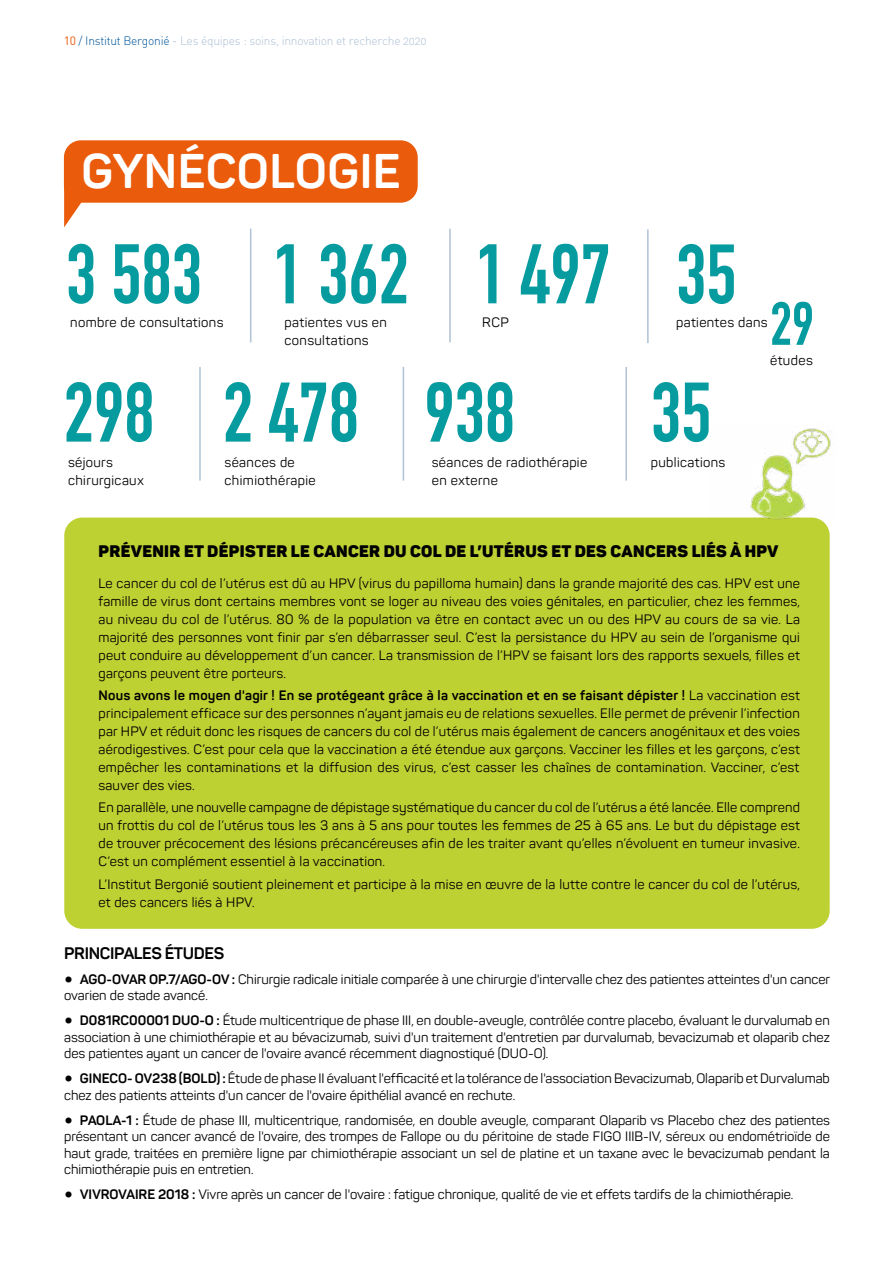
<style>
.page{position:relative;width:893px;height:1263px;background:#fff}
.page>*{position:absolute;margin:0;border:0;box-sizing:border-box;transform-origin:0 0}
.t1{font:82.95px "DIN Engschrift";color:#059b9f}
.t2{font:60px "DIN Engschrift";color:#059b9f}
.t3{font:700 48px "Panton";letter-spacing:.01em;color:#fff}
.t4{font:16.5px "Panton Black Caps";letter-spacing:.02em;color:#000}
.t5{font:700 16.5px "Panton";letter-spacing:-.02em;color:#000}
.t6{font:13.5px/18px "Panton";color:#000;text-align:justify}
.t7{font:13.5px/18px "Panton";letter-spacing:.03em;color:#000}
.t8{font:13.5px/18px "Panton";letter-spacing:.02em;color:#000}
.t9{font:12px "DIN Light Alternate";letter-spacing:-.02em;color:#afc2d6}
.s1{font-family:"DIN Pro";color:#ea5b0b}
.s2{color:#00569d}
.s3{font-weight:700}
.s4{font-family:"Base Nine"}
</style>
<div class="page">
<div style="left:64px;top:517px;width:766px;height:412px;background:#bed133;border-radius:18px"></div>
<div style="left:64px;top:140px;width:354px;height:63px;background:#ea5b0b;border-radius:17px"></div>
<svg style="left:64px;top:189px;width:31px;height:38px"></svg>
<img style="left:711px;top:428px;width:120px;height:92px">
<hr style="left:250px;top:229px;width:1px;height:113px;background:#afc2d6">
<hr style="left:449px;top:229px;width:2px;height:113px;background:#afc2d6">
<hr style="left:647px;top:229px;width:2px;height:114px;background:#afc2d6">
<hr style="left:403px;top:367px;width:1px;height:114px;background:#afc2d6">
<hr style="left:625px;top:367px;width:2px;height:114px;background:#afc2d6">
<hr style="left:199px;top:367px;width:2px;height:114px;background:#afc2d6">
<p class="t9" style="left:64px;top:33px;width:364px"><span class="s1">10</span> <span class="s2">/ Institut Bergonié</span> - Les équipes : soins, innovation et recherche 2020</p>
<h3 class="t3" style="left:82px;top:141px;width:321px">GYNÉCOLOGIE</h3>
<h1 class="t1" style="left:66px;top:226px;width:138px">3 583</h1>
<p class="t7" style="left:70px;top:313px;width:155px">nombre de consultations</p>
<h1 class="t1" style="left:273px;top:226px;width:138px">1 362</h1>
<p class="t7" style="left:285px;top:313px;width:104px">patientes vus en consultations</p>
<p class="t6" style="left:482px;top:313px;width:28px">RCP</p>
<h1 class="t1" style="left:476px;top:226px;width:137px">1 497</h1>
<h1 class="t1" style="left:64px;top:364px;width:92px">298</h1>
<p class="t7" style="left:68px;top:453px;width:77px">séjours chirurgicaux</p>
<h1 class="t1" style="left:223px;top:364px;width:138px">2 478</h1>
<p class="t7" style="left:225px;top:453px;width:93px">séances de chimiothérapie</p>
<h1 class="t1" style="left:424px;top:364px;width:92px">938</h1>
<p class="t7" style="left:432px;top:453px;width:157px">séances de radiothérapie en externe</p>
<h1 class="t1" style="left:676px;top:226px;width:62px">35</h1>
<p class="t7" style="left:676px;top:313px;width:93px">patientes dans</p>
<h2 class="t2" style="left:770px;top:289px;width:45px">29</h2>
<h1 class="t1" style="left:651px;top:364px;width:62px">35</h1>
<p class="t7" style="left:651px;top:453px;width:76px">publications</p>
<p class="t6" style="left:770px;top:352px;width:44px">études</p>
<p class="t4" style="left:98px;top:541px;width:681px">PRÉVENIR ET DÉPISTER LE CANCER DU COL DE L’UTÉRUS ET DES CANCERS LIÉS À HPV</p>
<p class="t6" style="left:98px;top:574px;width:703px">Le cancer du col de l’utérus est dû au HPV (virus du papilloma humain) dans la grande majorité des cas. HPV est une famille de virus dont certains membres vont se loger au niveau des voies génitales, en particulier, chez les femmes, au niveau du col de l’utérus. 80 % de la population va être en contact avec un ou des HPV au cours de sa vie. La majorité des personnes vont finir par s’en débarrasser seul. C’est la persistance du HPV au sein de l’organisme qui peut conduire au développement d’un cancer. La transmission de l’HPV se faisant lors des rapports sexuels, filles et garçons peuvent être porteurs.</p>
<p class="t6" style="left:98px;top:686px;width:703px"><span class="s3">Nous avons le moyen d'agir ! En se protégeant grâce à la vaccination et en se faisant dépister !</span> La vaccination est principalement efficace sur des personnes n’ayant jamais eu de relations sexuelles. Elle permet de prévenir l’infection par HPV et réduit donc les risques de cancers du col de l’utérus mais également de cancers anogénitaux et des voies aérodigestives. C’est pour cela que la vaccination a été étendue aux garçons. Vacciner les filles et les garçons, c’est empêcher les contaminations et la diffusion des virus, c’est casser les chaînes de contamination. Vacciner, c’est sauver des vies.</p>
<p class="t6" style="left:98px;top:798px;width:703px">En parallèle, une nouvelle campagne de dépistage systématique du cancer du col de l’utérus a été lancée. Elle comprend un frottis du col de l’utérus tous les 3 ans à 5 ans pour toutes les femmes de 25 à 65 ans. Le but du dépistage est de trouver précocement des lésions précancéreuses afin de les traiter avant qu’elles n’évoluent en tumeur invasive.<br>C’est un complément essentiel à la vaccination.</p>
<p class="t8" style="left:98px;top:875px;width:703px">L’Institut Bergonié soutient pleinement et participe à la mise en œuvre de la lutte contre le cancer du col de l’utérus, et des cancers liés à HPV.</p>
<p class="t5" style="left:64px;top:943px;width:162px">PRINCIPALES ÉTUDES</p>
<p class="t6" style="left:64px;top:971px;width:767px;line-height:16.5px"><span class="s4">•</span> <span class="s3">AGO-OVAR OP.7/AGO-OV :</span> Chirurgie radicale initiale comparée à une chirurgie d'intervalle chez des patientes atteintes d'un cancer ovarien de stade avancé.</p>
<p class="t6" style="left:64px;top:1012px;width:767px;line-height:16.5px"><span class="s4">•</span> <span class="s3">D081RC00001 DUO-O :</span> Étude multicentrique de phase III, en double-aveugle, contrôlée contre placebo, évaluant le durvalumab en association à une chimiothérapie et au bévacizumab, suivi d'un traitement d'entretien par durvalumab, bevacizumab et olaparib chez des patientes ayant un cancer de l'ovaire avancé récemment diagnostiqué (DUO-O).</p>
<p class="t6" style="left:64px;top:1070px;width:767px;line-height:16.5px"><span class="s4">•</span> <span class="s3">GINECO- OV238 (BOLD) :</span> Étude de phase II évaluant l'efficacité et la tolérance de l'association Bevacizumab, Olaparib et Durvalumab chez des patients atteints d'un cancer de l'ovaire épithélial avancé en rechute.</p>
<p class="t6" style="left:64px;top:1112px;width:767px;line-height:16.5px"><span class="s4">•</span> <span class="s3">PAOLA-1 :</span> Étude de phase III, multicentrique, randomisée, en double aveugle, comparant Olaparib vs Placebo chez des patientes présentant un cancer avancé de l'ovaire, des trompes de Fallope ou du péritoine de stade FIGO IIIB-IV, séreux ou endométrioïde de haut grade, traitées en première ligne par chimiothérapie associant un sel de platine et un taxane avec le bevacizumab pendant la chimiothérapie puis en entretien.</p>
<p class="t6" style="left:64px;top:1185px;width:731px"><span class="s4">•</span> <span class="s3">VIVROVAIRE 2018 :</span> Vivre après un cancer de l'ovaire : fatigue chronique, qualité de vie et effets tardifs de la chimiothérapie.</p>
</div>
